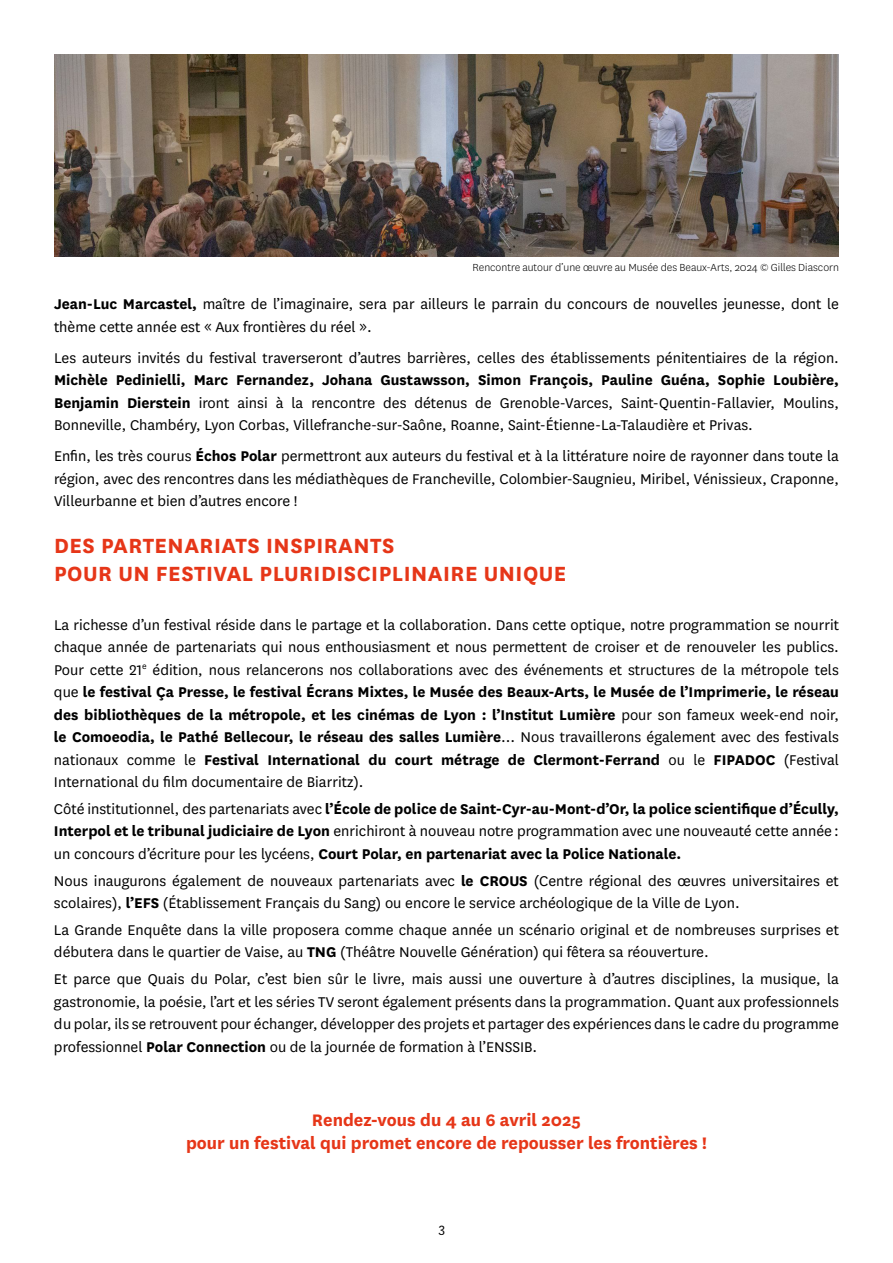
<style>
.page{position:relative;width:893px;height:1263px;background:#fff}
.page>*{position:absolute;margin:0;border:0;box-sizing:border-box;transform-origin:0 0}
.t1{font:700 24px/28.8px "National";letter-spacing:.02em;color:#e63618}
.t2{font:700 19.5px/22.5px "National";color:#e63618;text-align:center}
.t3{font:16.5px/22.5px "National";color:#000;text-align:justify}
.t4{font:700 16.5px/22.5px "National";color:#000;text-align:justify}
.t5{font:15px "National";color:#000}
.t6{font:300 12px "National";color:#000}
.s1{font-weight:700}
.s2{font-weight:400}
</style>
<div class="page">
<img style="left:54px;top:54px;width:785px;height:202px">
<p class="t6" style="left:472px;top:259px;width:368px">Rencontre autour d’une œuvre au Musée des Beaux-Arts, 2024 © Gilles Diascorn</p>
<p class="t3" style="left:54px;top:292px;width:786px"><span class="s1">Jean-Luc Marcastel,</span> maître de l’imaginaire, sera par ailleurs le parrain du concours de nouvelles jeunesse, dont le thème cette année est « Aux frontières du réel ».</p>
<p class="t3" style="left:54px;top:346px;width:786px">Les auteurs invités du festival traverseront d’autres barrières, celles des établissements pénitentiaires de la région.</p>
<p class="t3" style="left:54px;top:368px;width:786px"><span class="s1">Michèle Pedinielli, Marc Fernandez, Johana Gustawsson, Simon François, Pauline Guéna, Sophie Loubière, Benjamin Dierstein</span> iront ainsi à la rencontre des détenus de Grenoble-Varces, Saint-Quentin-Fallavier, Moulins, Bonneville, Chambéry, Lyon Corbas, Villefranche-sur-Saône, Roanne, Saint-Étienne-La-Talaudière et Privas.</p>
<p class="t3" style="left:54px;top:444px;width:786px">Enfin, les très courus <span class="s1">Échos Polar</span> permettront aux auteurs du festival et à la littérature noire de rayonner dans toute la région, avec des rencontres dans les médiathèques de Francheville, Colombier-Saugnieu, Miribel, Vénissieux, Craponne, Villeurbanne et bien d’autres encore !</p>
<h1 class="t1" style="left:54px;top:529px;width:514px">DES PARTENARIATS INSPIRANTS<br>POUR UN FESTIVAL PLURIDISCIPLINAIRE UNIQUE</h1>
<p class="t3" style="left:54px;top:612px;width:787px">La richesse d’un festival réside dans le partage et la collaboration. Dans cette optique, notre programmation se nourrit chaque année de partenariats qui nous enthousiasment et nous permettent de croiser et de renouveler les publics.<br>Pour cette 21<sup>e</sup> édition, nous relancerons nos collaborations avec des événements et structures de la métropole tels que <span class="s1">le festival Ça Presse, le festival Écrans Mixtes, le Musée des Beaux-Arts, le Musée de l’Imprimerie, le réseau des bibliothèques de la métropole, et les cinémas de Lyon : l’Institut Lumière</span> pour son fameux week-end noir, <span class="s1">le Comoeodia, le Pathé Bellecour, le réseau des salles Lumière</span>... Nous travaillerons également avec des festivals nationaux comme le <span class="s1">Festival International du court métrage de Clermont-Ferrand</span> ou le <span class="s1">FIPADOC</span> (Festival International du film documentaire de Biarritz).</p>
<p class="t4" style="left:54px;top:796px;width:786px"><span class="s2">Côté institutionnel, des partenariats avec</span> l’École de police de Saint-Cyr-au-Mont-d’Or, la police scientifique d’Écully, Interpol et le tribunal judiciaire de Lyon <span class="s2">enrichiront à nouveau notre programmation avec une nouveauté cette année : un concours d’écriture pour les lycéens,</span> Court Polar, en partenariat avec la Police Nationale.</p>
<p class="t3" style="left:54px;top:868px;width:786px">Nous inaugurons également de nouveaux partenariats avec <span class="s1">le CROUS</span> (Centre régional des œuvres universitaires et scolaires), <span class="s1">l’EFS</span> (Établissement Français du Sang) ou encore le service archéologique de la Ville de Lyon.</p>
<p class="t3" style="left:54px;top:918px;width:787px">La Grande Enquête dans la ville proposera comme chaque année un scénario original et de nombreuses surprises et débutera dans le quartier de Vaise, au <span class="s1">TNG</span> (Théâtre Nouvelle Génération) qui fêtera sa réouverture.</p>
<p class="t3" style="left:54px;top:967px;width:787px">Et parce que Quais du Polar, c’est bien sûr le livre, mais aussi une ouverture à d’autres disciplines, la musique, la gastronomie, la poésie, l’art et les séries TV seront également présents dans la programmation. Quant aux professionnels du polar, ils se retrouvent pour échanger, développer des projets et partager des expériences dans le cadre du programme professionnel <span class="s1">Polar Connection</span> ou de la journée de formation à l’ENSSIB.</p>
<p class="t2" style="left:186px;top:1108px;width:522px">Rendez-vous du 4 au 6 avril 2025<br>pour un festival qui promet encore de repousser les frontières !</p>
<p class="t5" style="left:439px;top:1219px;width:8px">3</p>
</div>
